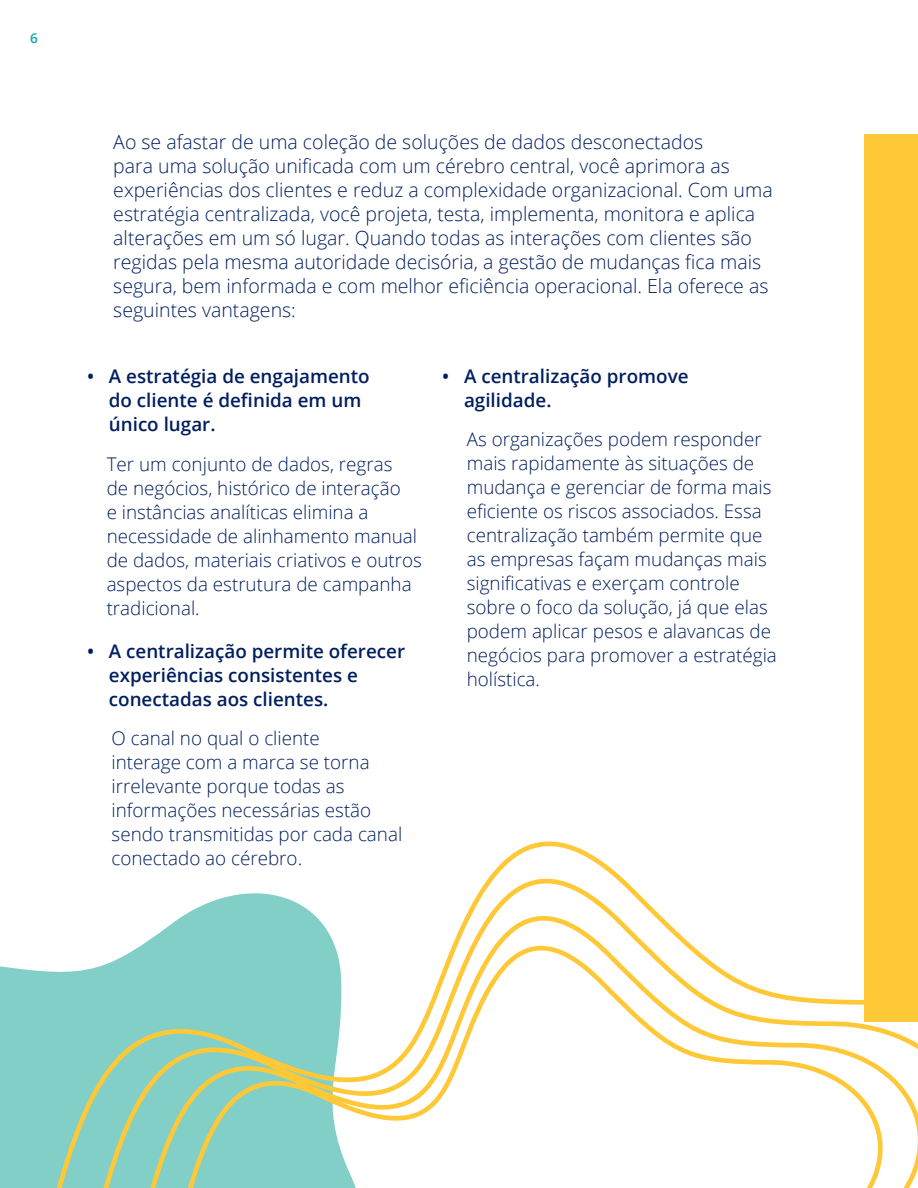
<style>
.page{position:relative;width:918px;height:1188px;background:#fff}
.page>*{position:absolute;margin:0;border:0;box-sizing:border-box;transform-origin:0 0}
.t1{font:300 19.5px/24px "Open Sans";color:#001f5f}
.t2{font:300 18.75px/24px "Open Sans";color:#001f5f}
.t3{font:600 18.75px/24px "Open Sans";color:#001f5f}
.t4{font:600 13.5px "Open Sans";color:#10a5ac}
</style>
<div class="page">
<div style="left:0;top:966px;width:51px;height:222px;background:#82cfc7"></div>
<svg style="left:51px;top:841px;width:568px;height:347px"></svg>
<svg style="left:103px;top:875px;width:815px;height:313px"></svg>
<svg style="left:144px;top:909px;width:766px;height:279px"></svg>
<div style="left:864px;top:134px;width:54px;height:888px;background:#ffc836"></div>
<p class="t4" style="left:30px;top:29px;width:9px">6</p>
<p class="t1" style="left:113px;top:129px;width:661px">Ao se afastar de uma coleção de soluções de dados desconectados<br>para uma solução unificada com um cérebro central, você aprimora as experiências dos clientes e reduz a complexidade organizacional. Com uma estratégia centralizada, você projeta, testa, implementa, monitora e aplica alterações em um só lugar. Quando todas as interações com clientes são regidas pela mesma autoridade decisória, a gestão de mudanças fica mais segura, bem informada e com melhor eficiência operacional. Ela oferece as seguintes vantagens:</p>
<p class="t3" style="left:109px;top:364px;width:262px;text-indent:-22px">• A estratégia de engajamento do cliente é definida em um único lugar.</p>
<p class="t2" style="left:107px;top:451px;width:317px">Ter um conjunto de dados, regras<br>de negócios, histórico de interação<br>e instâncias analíticas elimina a necessidade de alinhamento manual de dados, materiais criativos e outros aspectos da estrutura de campanha tradicional.</p>
<p class="t3" style="left:109px;top:639px;width:298px;text-indent:-22px">• A centralização permite oferecer experiências consistentes e conectadas aos clientes.</p>
<p class="t2" style="left:112px;top:726px;width:292px">O canal no qual o cliente<br>interage com a marca se torna irrelevante porque todas as informações necessárias estão sendo transmitidas por cada canal conectado ao cérebro.</p>
<p class="t3" style="left:464px;top:364px;width:226px;text-indent:-22px">• A centralização promove agilidade.</p>
<p class="t2" style="left:467px;top:427px;width:312px">As organizações podem responder mais rapidamente às situações de mudança e gerenciar de forma mais eficiente os riscos associados. Essa centralização também permite que as empresas façam mudanças mais significativas e exerçam controle sobre o foco da solução, já que elas podem aplicar pesos e alavancas de negócios para promover a estratégia holística.</p>
</div>
